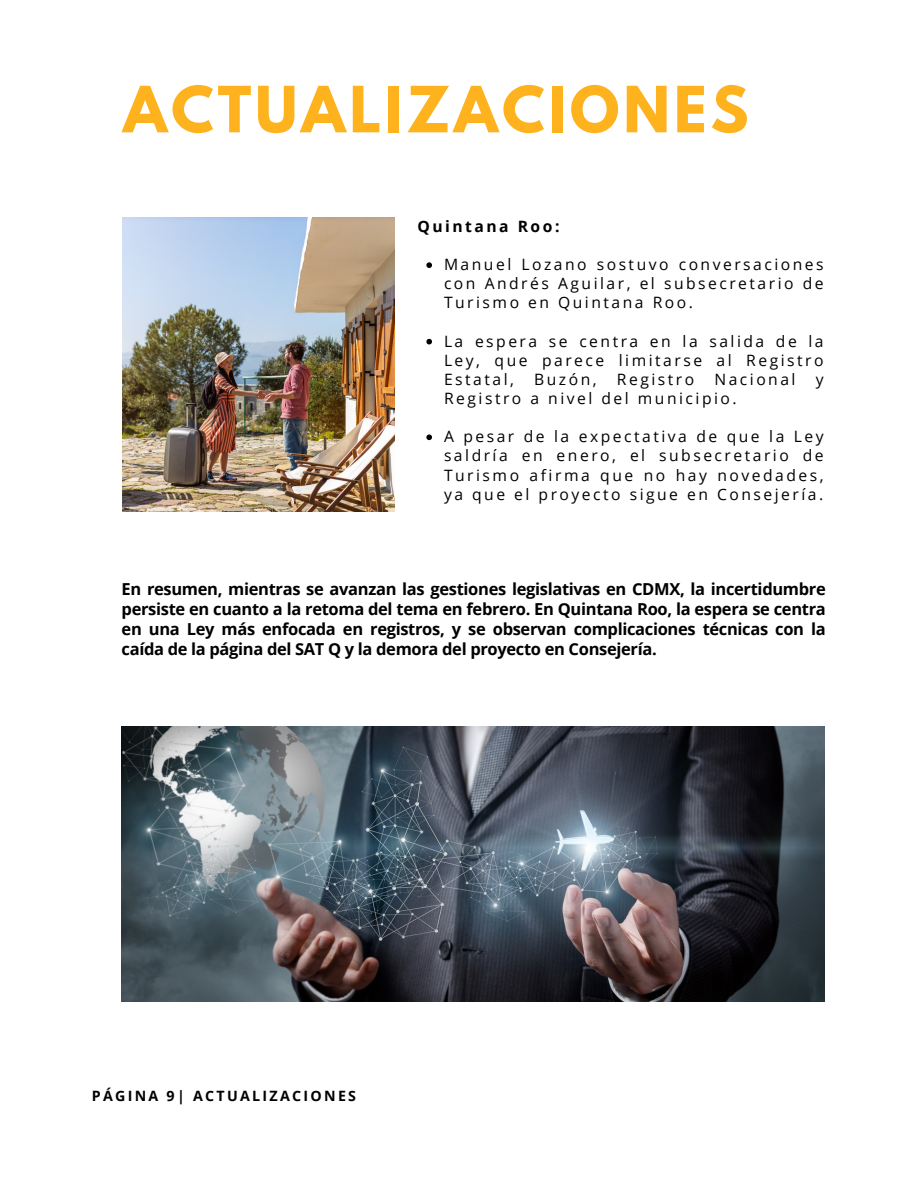
<style>
.page{position:relative;width:918px;height:1188px;background:#fff}
.page>*{position:absolute;margin:0;border:0;box-sizing:border-box;transform-origin:0 0}
.t1{font:700 56.4px "League Spartan";letter-spacing:.07em;color:#feb21e}
.t2{font:700 16.5px/20.2px "Open Sans";letter-spacing:-.02em;color:#000;text-align:justify}
.t3{font:15.6px/19.2px "Open Sans";letter-spacing:.16em;color:#000;text-align:justify}
.t4{font:700 15.6px "Open Sans";letter-spacing:.16em;color:#000}
.t5{font:700 14.25px "Open Sans";letter-spacing:.16em;color:#000}
</style>
<div class="page">
<img style="left:122px;top:218px;width:273px;height:294px">
<img style="left:122px;top:727px;width:703px;height:274px">
<svg style="left:426px;top:262px;width:6px;height:6px"></svg>
<svg style="left:426px;top:339px;width:6px;height:5px"></svg>
<svg style="left:426px;top:434px;width:6px;height:6px"></svg>
<p class="t1" style="left:123px;top:82px;width:627px">ACTUALIZACIONES</p>
<h2 class="t4" style="left:417px;top:215px;width:144px">Quintana Roo:</h2>
<h3 class="t3" style="left:444px;top:255px;width:381px">Manuel Lozano sostuvo conversaciones con Andrés Aguilar, el subsecretario de Turismo en Quintana Roo.</h3>
<h3 class="t3" style="left:444px;top:331px;width:381px">La espera se centra en la salida de la Ley, que parece limitarse al Registro Estatal,</h3>
<h3 class="t3" style="left:534px;top:369px;width:64px">Buzón,</h3>
<h3 class="t3" style="left:617px;top:369px;width:79px">Registro</h3>
<h3 class="t3" style="left:714px;top:369px;width:83px">Nacional</h3>
<h3 class="t3" style="left:816px;top:369px;width:9px">y</h3>
<h3 class="t3" style="left:444px;top:388px;width:294px">Registro a nivel del municipio.</h3>
<h3 class="t3" style="left:444px;top:427px;width:381px">A pesar de la expectativa de que la Ley saldría en enero, el subsecretario de Turismo afirma que no hay novedades, ya que el proyecto sigue en Consejería.</h3>
<h2 class="t2" style="left:122px;top:578px;width:706px">En resumen, mientras se avanzan las gestiones legislativas en CDMX, la incertidumbre persiste en cuanto a la retoma del tema en febrero. En Quintana Roo, la espera se centra en una Ley más enfocada en registros, y se observan complicaciones técnicas con la caída de la página del SAT Q y la demora del proyecto en Consejería.</h2>
<h1 class="t5" style="left:92px;top:1086px;width:266px">PÁGINA 9| ACTUALIZACIONES</h1>
</div>
